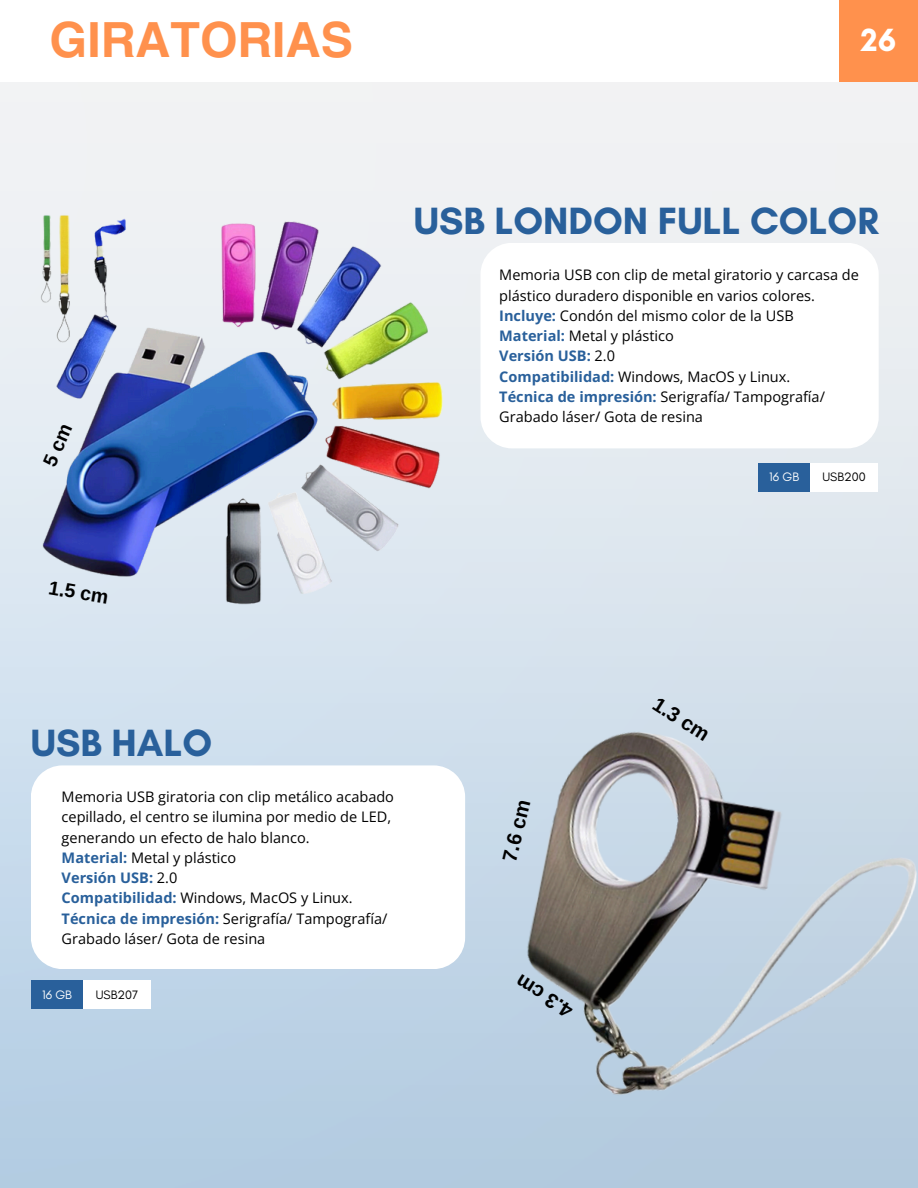
<style>
.page{position:relative;width:918px;height:1188px;background:#fff}
.page>*{position:absolute;margin:0;border:0;box-sizing:border-box;transform-origin:0 0}
.t1{font:700 48px "Helios";color:#ff914d}
.t2{font:700 38.7px "Glacial Indifference";color:#29609b}
.t3{font:700 32.7px "Glacial Indifference";color:#fff}
.t4{font:700 20.25px "Arimo";color:#000}
.t5{font:700 19.5px "Arimo";color:#000}
.t6{font:14.55px/20.2px "Open Sans";color:#000}
.t7{font:12.45px "Glacial Indifference";color:#000}
.t8{font:12.45px "Glacial Indifference";color:#fff}
.s1{font-weight:700;color:#29609b}
</style>
<div class="page">
<img style="left:0;top:81px;width:918px;height:1107px">
<svg style="left:31px;top:765px;width:334px;height:204px"></svg>
<div style="left:839px;top:0;width:79px;height:81px;background:#ff914d"></div>
<div style="left:758px;top:463px;width:52px;height:28px;background:#29609b"></div>
<div style="left:810px;top:463px;width:68px;height:28px;background:#fff"></div>
<img style="left:31px;top:179px;width:433px;height:433px">
<div style="left:481px;top:243px;width:398px;height:205px;background:#fff;border-radius:32px"></div>
<div style="left:31px;top:981px;width:52px;height:28px;background:#29609b"></div>
<div style="left:83px;top:981px;width:68px;height:28px;background:#fff"></div>
<img style="left:365px;top:593px;width:553px;height:595px">
<svg style="left:43px;top:424px;width:29px;height:43px"></svg>
<h4 class="t1" style="left:49px;top:9px;width:305px">GIRATORIAS</h4>
<p class="t3" style="left:861px;top:20px;width:37px">26</p>
<p class="t2" style="left:414px;top:197px;width:466px">USB LONDON FULL COLOR</p>
<h3 class="t6" style="left:499px;top:265px;width:361px">Memoria USB con clip de metal giratorio y carcasa de plástico duradero disponible en varios colores.<br><span class="s1">Incluye:</span> Condón del mismo color de la USB <span class="s1">Material:</span> Metal y plástico<br><span class="s1">Versión USB:</span> 2.0<br><span class="s1">Compatibilidad:</span> Windows, MacOS y Linux.<br><span class="s1">Técnica de impresión:</span> Serigrafía/ Tampografía/ Grabado láser/ Gota de resina</h3>
<h1 class="t8" style="left:769px;top:469px;width:31px">16 GB</h1>
<p class="t7" style="left:823px;top:469px;width:45px">USB200</p>
<p class="t5" style="left:51px;top:576px;width:62px;rotate:10deg">1.5 cm</p>
<h3 class="t2" style="left:31px;top:719px;width:183px">USB HALO</h3>
<h3 class="t6" style="left:62px;top:786px;width:334px">Memoria USB giratoria con clip metálico acabado cepillado, el centro se ilumina por medio de LED, generando un efecto de halo blanco.<br><span class="s1">Material:</span> Metal y plástico<br><span class="s1">Versión USB:</span> 2.0<br><span class="s1">Compatibilidad:</span> Windows, MacOS y Linux.<br><span class="s1">Técnica de impresión:</span> Serigrafía/ Tampografía/ Grabado láser/ Gota de resina</h3>
<h3 class="t8" style="left:42px;top:987px;width:31px">16 GB</h3>
<h3 class="t7" style="left:96px;top:987px;width:44px">USB207</h3>
<h4 class="t4" style="left:498px;top:858px;width:64px;rotate:-76deg">7.6 cm</h4>
<h2 class="t4" style="left:565px;top:1023px;width:64px;rotate:-148deg">4 3. mc</h2>
<p class="t4" style="left:661px;top:693px;width:64px;rotate:33deg">1.3 cm</p>
</div>
